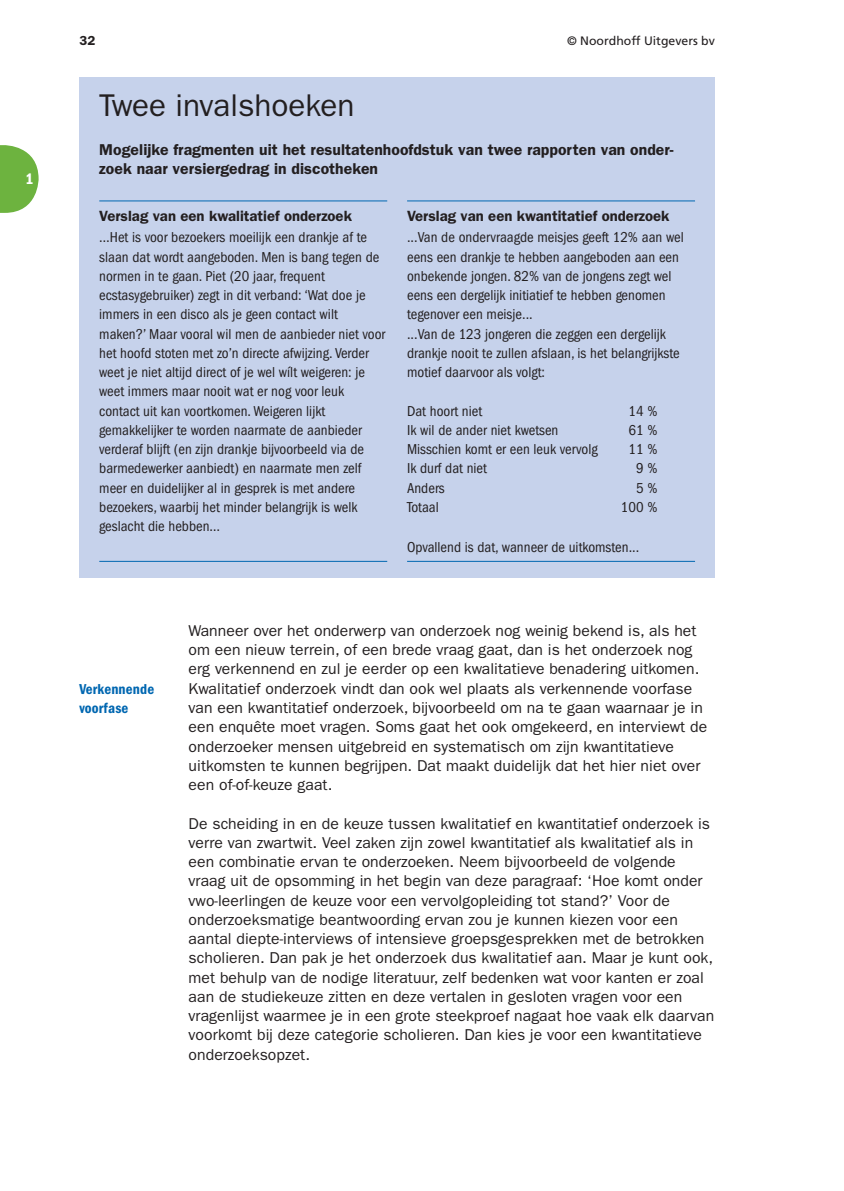
<style>
.page{position:relative;width:844px;height:1191px;background:#fff}
.page>*{position:absolute;margin:0;border:0;box-sizing:border-box;transform-origin:0 0}
.t1{font:31.5px "Franklin Gothic";color:#231f20}
.t2{font:15.75px/19.2px "Franklin Gothic";letter-spacing:.005em;color:#231f20}
.t3{font:600 15.75px/19.2px "Franklin Gothic";letter-spacing:.005em;color:#231f20}
.t4{font:600 condensed 15.75px "Franklin Gothic";color:#fff}
.t5{font:condensed 14.88px/19.2px "Franklin Gothic";color:#231f20}
.t6{font:600 14.88px "Franklin Gothic";color:#231f20}
.t7{font:600 condensed 14.88px/19.2px "Franklin Gothic";letter-spacing:.01em;color:#0067b1}
.t8{font:600 13.12px "Franklin Gothic";color:#231f20}
.t9{font:12.25px "Frutiger";color:#231f20}
</style>
<div class="page">
<svg style="left:0;top:145px;width:39px;height:68px"></svg>
<div style="left:79px;top:77px;width:635px;height:501px;background:#c6d2eb"></div>
<hr style="left:99px;top:200px;width:288px;height:1px;background:#0067b1">
<hr style="left:407px;top:200px;width:287px;height:1px;background:#0067b1">
<hr style="left:99px;top:561px;width:288px;height:1px;background:#0067b1">
<hr style="left:407px;top:561px;width:287px;height:1px;background:#0067b1">
<p class="t4" style="left:26px;top:173px;width:10px">1</p>
<p class="t8" style="left:79px;top:36px;width:17px">32</p>
<p class="t9" style="left:567px;top:35px;width:149px">© Noordhoff Uitgevers bv</p>
<h1 class="t1" style="left:99px;top:94px;width:257px">Twee invalshoeken</h1>
<p class="t3" style="left:99px;top:141px;width:575px">Mogelijke fragmenten uit het resultatenhoofdstuk van twee rapporten van onder&shy;zoek naar versiergedrag in discotheken</p>
<p class="t6" style="left:99px;top:211px;width:254px">Verslag van een kwalitatief onderzoek</p>
<p class="t5" style="left:99px;top:229px;width:287px">…Het is voor bezoekers moeilijk een drankje af te slaan dat wordt aangeboden. Men is bang tegen de normen in te gaan. Piet (20 jaar, frequent ecstasygebruiker) zegt in dit verband: ‘Wat doe je immers in een disco als je geen contact wilt maken?’ Maar vooral wil men de aanbieder niet voor het hoofd stoten met zo’n directe afwijzing. Verder weet je niet altijd direct of je wel wílt weigeren: je weet immers maar nooit wat er nog voor leuk contact uit kan voortkomen. Weigeren lijkt gemakkelijker te worden naarmate de aanbieder verderaf blijft (en zijn drankje bijvoorbeeld via de barmedewerker aanbiedt) en naarmate men zelf meer en duidelijker al in gesprek is met andere bezoekers, waarbij het minder belangrijk is welk geslacht die hebben…</p>
<p class="t6" style="left:407px;top:211px;width:264px">Verslag van een kwantitatief onderzoek</p>
<p class="t5" style="left:407px;top:229px;width:278px">...Van de ondervraagde meisjes geeft 12% aan wel eens een drankje te hebben aangeboden aan een onbekende jongen. 82% van de jongens zegt wel eens een dergelijk initiatief te hebben genomen tegenover een meisje...<br>...Van de 123 jongeren die zeggen een dergelijk drankje nooit te zullen afslaan, is het belangrijkste motief daarvoor als volgt:</p>
<p class="t5" style="left:407px;top:402px;width:77px">Dat hoort niet</p>
<p class="t5" style="left:628px;top:402px;width:31px">14 %</p>
<p class="t5" style="left:407px;top:421px;width:153px">Ik wil de ander niet kwetsen</p>
<p class="t5" style="left:628px;top:421px;width:31px">61 %</p>
<p class="t5" style="left:407px;top:441px;width:192px">Misschien komt er een leuk vervolg</p>
<p class="t5" style="left:628px;top:441px;width:31px">11 %</p>
<p class="t5" style="left:407px;top:460px;width:81px">Ik durf dat niet</p>
<p class="t5" style="left:636px;top:460px;width:23px">9 %</p>
<p class="t5" style="left:407px;top:479px;width:39px">Anders</p>
<p class="t5" style="left:636px;top:479px;width:23px">5 %</p>
<p class="t5" style="left:407px;top:498px;width:33px">Totaal</p>
<p class="t5" style="left:620px;top:498px;width:38px">100 %</p>
<p class="t5" style="left:407px;top:539px;width:234px">Opvallend is dat, wanneer de uitkomsten...</p>
<p class="t7" style="left:79px;top:680px;width:76px">Verkennende voorfase</p>
<p class="t2" style="left:189px;top:622px;width:520px">Wanneer over het onderwerp van onderzoek nog weinig bekend is, als het om een nieuw terrein, of een brede vraag gaat, dan is het onderzoek nog erg verkennend en zul je eerder op een kwalitatieve benadering uitkomen.<br>Kwalitatief onderzoek vindt dan ook wel plaats als verkennende voorfase van een kwantitatief onderzoek, bijvoorbeeld om na te gaan waarnaar je in een enquête moet vragen. Soms gaat het ook omgekeerd, en interviewt de onderzoeker mensen uitgebreid en systematisch om zijn kwantitatieve uitkomsten te kunnen begrijpen. Dat maakt duidelijk dat het hier niet over een of-of-keuze gaat.</p>
<p class="t2" style="left:189px;top:815px;width:527px">De scheiding in en de keuze tussen kwalitatief en kwantitatief onderzoek is verre van zwartwit. Veel zaken zijn zowel kwantitatief als kwalitatief als in een combinatie ervan te onderzoeken. Neem bijvoorbeeld de volgende vraag uit de opsomming in het begin van deze paragraaf: ‘Hoe komt onder vwo-leerlingen de keuze voor een vervolgopleiding tot stand?’ Voor de onderzoeksmatige beantwoording ervan zou je kunnen kiezen voor een aantal diepte-interviews of intensieve groepsgesprekken met de betrokken scholieren. Dan pak je het onderzoek dus kwalitatief aan. Maar je kunt ook, met behulp van de nodige literatuur, zelf bedenken wat voor kanten er zoal aan de studiekeuze zitten en deze vertalen in gesloten vragen voor een vragenlijst waarmee je in een grote steekproef nagaat hoe vaak elk daarvan voorkomt bij deze categorie scholieren. Dan kies je voor een kwantitatieve onderzoeksopzet.</p>
</div>
